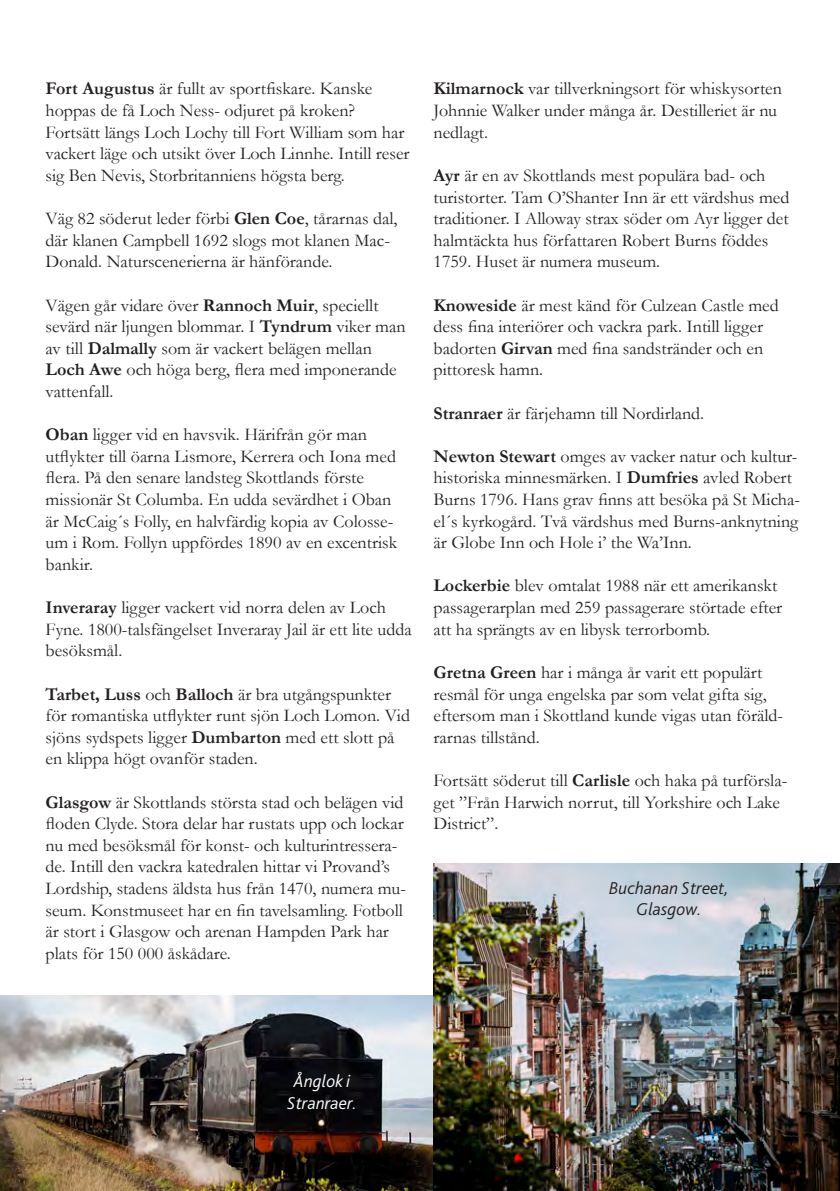
<style>
.page{position:relative;width:840px;height:1191px;background:#fff}
.page>*{position:absolute;margin:0;border:0;box-sizing:border-box;transform-origin:0 0}
.t1{font:18px/21.6px "Garamond";color:#231f20}
.t2{font:italic 300 18px/21.6px "Bliss 2";color:#231f20;text-align:center}
.t3{font:italic 300 18px/21.6px "Bliss 2";color:#fff;text-align:center}
.s1{font-weight:700}
</style>
<div class="page">
<img style="left:0;top:995px;width:433px;height:196px">
<img style="left:433px;top:863px;width:406px;height:328px">
<p class="t1" style="left:46px;top:78px;width:365px"><span class="s1">Fort Augustus</span> är fullt av sportfiskare. Kanske hoppas de få Loch Ness- odjuret på kroken?<br>Fortsätt längs Loch Lochy till Fort William som har vackert läge och utsikt över Loch Linnhe. Intill reser sig Ben Nevis, Storbritanniens högsta berg.</p>
<p class="t1" style="left:46px;top:207px;width:353px">Väg 82 söderut leder förbi <span class="s1">Glen Coe</span>, tårarnas dal, där klanen Campbell 1692 slogs mot klanen Mac-<br>Donald. Naturscenerierna är hänförande.</p>
<p class="t1" style="left:46px;top:294px;width:361px">Vägen går vidare över <span class="s1">Rannoch Muir</span>, speciellt sevärd när ljungen blommar. I <span class="s1">Tyndrum</span> viker man av till <span class="s1">Dalmally</span> som är vackert belägen mellan <span class="s1">Loch Awe</span> och höga berg, flera med imponerande vattenfall.</p>
<p class="t1" style="left:46px;top:423px;width:353px"><span class="s1">Oban</span> ligger vid en havsvik. Härifrån gör man utflykter till öarna Lismore, Kerrera och Iona med flera. På den senare landsteg Skottlands förste missionär St Columba. En udda sevärdhet i Oban är McCaig´s Folly, en halvfärdig kopia av Colosse&shy;um i Rom. Follyn uppfördes 1890 av en excentrisk bankir.</p>
<p class="t1" style="left:46px;top:596px;width:367px"><span class="s1">Inveraray</span> ligger vackert vid norra delen av Loch<br>Fyne. 1800-talsfängelset Inveraray Jail är ett lite udda besöksmål.</p>
<p class="t1" style="left:46px;top:682px;width:366px"><span class="s1">Tarbet, Luss</span> och <span class="s1">Balloch</span> är bra utgångspunkter för romantiska utflykter runt sjön Loch Lomon. Vid sjöns sydspets ligger <span class="s1">Dumbarton</span> med ett slott på en klippa högt ovanför staden.</p>
<p class="t1" style="left:46px;top:790px;width:362px"><span class="s1">Glasgow</span> är Skottlands största stad och belägen vid floden Clyde. Stora delar har rustats upp och lockar nu med besöksmål för konst- och kulturintressera&shy;de. Intill den vackra katedralen hittar vi Provand’s Lordship, stadens äldsta hus från 1470, numera mu&shy;seum. Konstmuseet har en fin tavelsamling. Fotboll är stort i Glasgow och arenan Hampden Park har plats för 150 000 åskådare.</p>
<p class="t1" style="left:433px;top:78px;width:350px"><span class="s1">Kilmarnock</span> var tillverkningsort för whiskysorten<br>Johnnie Walker under många år. Destilleriet är nu nedlagt.</p>
<p class="t1" style="left:433px;top:164px;width:357px"><span class="s1">Ayr</span> är en av Skottlands mest populära bad- och turistorter. Tam O’Shanter Inn är ett värdshus med traditioner. I Alloway strax söder om Ayr ligger det halmtäckta hus författaren Robert Burns föddes 1759. Huset är numera museum.</p>
<p class="t1" style="left:433px;top:294px;width:346px"><span class="s1">Knoweside</span> är mest känd för Culzean Castle med dess fina interiörer och vackra park. Intill ligger badorten <span class="s1">Girvan</span> med fina sandstränder och en pittoresk hamn.</p>
<p class="t1" style="left:433px;top:402px;width:272px"><span class="s1">Stranraer</span> är färjehamn till Nordirland.</p>
<p class="t1" style="left:433px;top:445px;width:368px"><span class="s1">Newton Stewart</span> omges av vacker natur och kultur&shy;historiska minnesmärken. I <span class="s1">Dumfries</span> avled Robert Burns 1796. Hans grav finns att besöka på St Micha&shy;el´s kyrkogård. Två värdshus med Burns-anknytning är Globe Inn och Hole i’ the Wa’Inn.</p>
<p class="t1" style="left:433px;top:574px;width:350px"><span class="s1">Lockerbie</span> blev omtalat 1988 när ett amerikanskt passagerarplan med 259 passagerare störtade efter att ha sprängts av en libysk terrorbomb.</p>
<p class="t1" style="left:433px;top:661px;width:351px"><span class="s1">Gretna Green</span> har i många år varit ett populärt resmål för unga engelska par som velat gifta sig, eftersom man i Skottland kunde vigas utan föräld&shy;rarnas tillstånd.</p>
<p class="t1" style="left:433px;top:769px;width:355px">Fortsätt söderut till <span class="s1">Carlisle</span> och haka på turförsla&shy;get ”Från Harwich norrut, till Yorkshire och Lake<br>District”.</p>
<p class="t2" style="left:608px;top:876px;width:121px">Buchanan Street,<br>Glasgow.</p>
<p class="t3" style="left:287px;top:1070px;width:71px">Ånglok i<br>Stranraer.</p>
</div>
